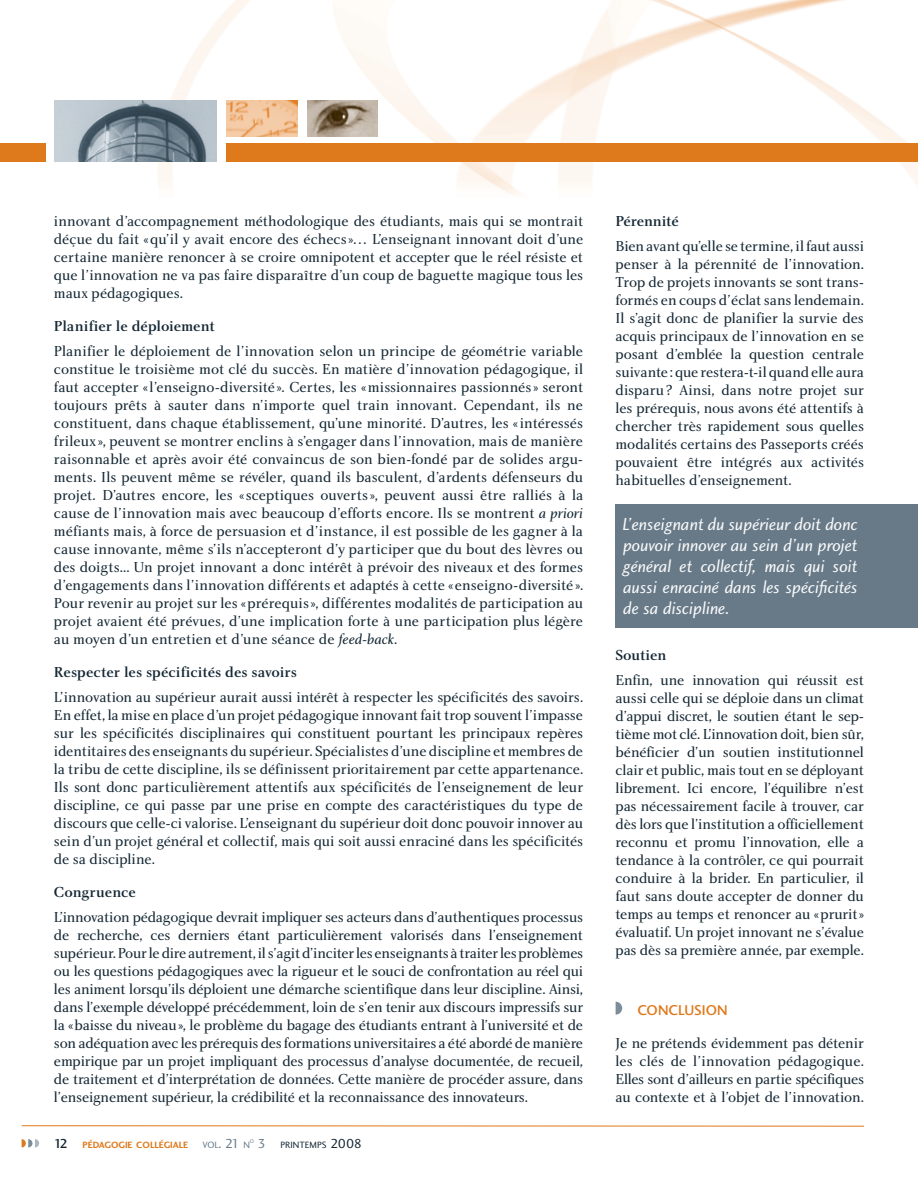
<style>
.page{position:relative;width:918px;height:1188px;background:#fff}
.page>*{position:absolute;margin:0;border:0;box-sizing:border-box;transform-origin:0 0}
.t1{font:18px/21px "Charlotte Sans Book Italic Plain";color:#f9fafb;text-align:justify}
.t2{font:15px/18px "Charlotte Book Plain";letter-spacing:-.01em;color:#142733;text-align:justify}
.t3{font:15px "Charlotte Medium Plain";letter-spacing:-.005em;color:#142733}
.t4{font:14.7px "Charlotte Sans Medium Plain";letter-spacing:-.005em;color:#de791c}
.t5{font:9.45px "Charlotte Sans Bold Plain";color:#de791c}
.t6{font:9.45px "Charlotte Sans Book Plain";color:#142733}
.t7{font:9.45px "Charlotte Sans Book Plain";color:#687a88}
.t8{font:5.55px "Charlotte Sans Book Plain";color:#687a88}
.s1{font-family:"Charlotte Book Italic Plain"}
.s2{font-family:"Charlotte Sans Medium Plain";font-size:13.5px;color:#142733}
.s3{font-size:13.5px}
.s4{font-size:13.5px;color:#687a88}
</style>
<div class="page">
<img style="left:0;top:0;width:918px;height:195px">
<img style="left:55px;top:101px;width:162px;height:61px">
<img style="left:307px;top:101px;width:71px;height:36px">
<img style="left:227px;top:101px;width:70px;height:36px">
<hr style="left:22px;top:1125px;width:842px;height:2px;background:#de791c">
<div style="left:227px;top:144px;width:691px;height:18px;background:#de791c"></div>
<div style="left:0;top:144px;width:46px;height:18px;background:#de791c"></div>
<svg style="left:22px;top:1139px;width:17px;height:9px"></svg>
<div style="left:616px;top:504px;width:302px;height:124px;background:#687a88"></div>
<svg style="left:616px;top:1002px;width:6px;height:13px"></svg>
<p class="t2" style="left:54px;top:213px;width:531px">innovant d’accompagnement méthodologique des étudiants, mais qui se montrait déçue du fait « qu’il y avait encore des échecs »… L’enseignant innovant doit d’une certaine manière renoncer à se croire omnipotent et accepter que le réel résiste et que l’innovation ne va pas faire disparaître d’un coup de baguette magique tous les maux pédagogiques.</p>
<p class="t3" style="left:54px;top:320px;width:163px">Planifier le déploiement</p>
<p class="t2" style="left:54px;top:343px;width:531px">Planifier le déploiement de l’innovation selon un principe de géométrie variable constitue le troisième mot clé du succès. En matière d’innovation pédagogique, il faut accepter « l’enseigno-diversité ». Certes, les « missionnaires passionnés » seront toujours prêts à sauter dans n’importe quel train innovant. Cependant, ils ne constituent, dans chaque établissement, qu’une minorité. D’autres, les « intéressés frileux », peuvent se montrer enclins à s’engager dans l’innovation, mais de manière raisonnable et après avoir été convaincus de son bien-fondé par de solides argu&shy;ments. Ils peuvent même se révéler, quand ils basculent, d’ardents défenseurs du projet. D’autres encore, les « sceptiques ouverts », peuvent aussi être ralliés à la cause de l’innovation mais avec beaucoup d’efforts encore. Ils se montrent <span class="s1">a priori </span>méfiants mais, à force de persuasion et d’instance, il est possible de les gagner à la cause innovante, même s’ils n’accepteront d’y participer que du bout des lèvres ou des doigts... Un projet innovant a donc intérêt à prévoir des niveaux et des formes d’engagements dans l’innovation différents et adaptés à cette « enseigno-diversité ».<br>Pour revenir au projet sur les « prérequis », différentes modalités de participation au projet avaient été prévues, d’une implication forte à une participation plus légère au moyen d’un entretien et d’une séance de <span class="s1">feed-back</span>.</p>
<p class="t3" style="left:54px;top:666px;width:244px">Respecter les spécificités des savoirs</p>
<p class="t2" style="left:54px;top:689px;width:531px">L’innovation au supérieur aurait aussi intérêt à respecter les spécificités des savoirs.<br>En effet, la mise en place d’un projet pédagogique innovant fait trop souvent l’impasse sur les spécificités disciplinaires qui constituent pourtant les principaux repères identitaires des enseignants du supérieur. Spécialistes d’une discipline et membres de la tribu de cette discipline, ils se définissent prioritairement par cette appartenance.<br>Ils sont donc particulièrement attentifs aux spécificités de l’enseignement de leur discipline, ce qui passe par une prise en compte des caractéristiques du type de discours que celle-ci valorise. L’enseignant du supérieur doit donc pouvoir innover au sein d’un projet général et collectif, mais qui soit aussi enraciné dans les spécificités de sa discipline.</p>
<p class="t3" style="left:54px;top:886px;width:83px">Congruence</p>
<p class="t2" style="left:54px;top:909px;width:531px">L’innovation pédagogique devrait impliquer ses acteurs dans d’authentiques processus de recherche, ces derniers étant particulièrement valorisés dans l’enseignement supérieur. Pour le dire autrement, il s’agit d’inciter les enseignants à traiter les problèmes ou les questions pédagogiques avec la rigueur et le souci de confrontation au réel qui les animent lorsqu’ils déploient une démarche scientifique dans leur discipline. Ainsi, dans l’exemple développé précédemment, loin de s’en tenir aux discours impressifs sur la « baisse du niveau », le problème du bagage des étudiants entrant à l’université et de son adéquation avec les prérequis des formations universitaires a été abordé de manière empirique par un projet impliquant des processus d’analyse documentée, de recueil, de traitement et d’interprétation de données. Cette manière de procéder assure, dans l’enseignement supérieur, la crédibilité et la reconnaissance des innovateurs.</p>
<p class="t5" style="left:54px;top:1141px;width:136px"><span class="s2">12</span> PÉDAGOGIE COLLÉGIALE</p>
<p class="t7" style="left:202px;top:1141px;width:49px">VOL<span class="s3">. 21</span> N</p>
<p class="t8" style="left:250px;top:1139px;width:6px">O</p>
<p class="t6" style="left:258px;top:1141px;width:106px"><span class="s4">3</span> PRINTEMPS <span class="s3">2008</span></p>
<p class="t3" style="left:616px;top:215px;width:65px">Pérennité</p>
<p class="t2" style="left:616px;top:238px;width:250px">Bien avant qu’elle se termine, il faut aussi penser à la pérennité de l’innovation.<br>Trop de projets innovants se sont trans&shy;formés en coups d’éclat sans lendemain.<br>Il s’agit donc de planifier la survie des acquis principaux de l’innovation en se posant d’emblée la question centrale suivante : que restera-t-il quand elle aura disparu ? Ainsi, dans notre projet sur les prérequis, nous avons été attentifs à chercher très rapidement sous quelles modalités certains des Passeports créés pouvaient être intégrés aux activités habituelles d’enseignement.</p>
<p class="t1" style="left:623px;top:516px;width:237px">L’enseignant du supérieur doit donc pouvoir innover au sein d’un projet général et collectif, mais qui soit aussi enraciné dans les spécificités de sa discipline.</p>
<p class="t3" style="left:616px;top:649px;width:52px">Soutien</p>
<p class="t2" style="left:616px;top:672px;width:250px">Enfin, une innovation qui réussit est aussi celle qui se déploie dans un climat d’appui discret, le soutien étant le sep&shy;tième mot clé. L’innovation doit, bien sûr, bénéficier d’un soutien institutionnel clair et public, mais tout en se déployant librement. Ici encore, l’équilibre n’est pas nécessairement facile à trouver, car dès lors que l’institution a officiellement reconnu et promu l’innovation, elle a tendance à la contrôler, ce qui pourrait conduire à la brider. En particulier, il faut sans doute accepter de donner du temps au temps et renoncer au « prurit » évaluatif. Un projet innovant ne s’évalue pas dès sa première année, par exemple.</p>
<p class="t4" style="left:638px;top:1005px;width:92px">CONCLUSION</p>
<p class="t2" style="left:616px;top:1035px;width:250px">Je ne prétends évidemment pas détenir les clés de l’innovation pédagogique.<br>Elles sont d’ailleurs en partie spécifiques au contexte et à l’objet de l’innovation.</p>
</div>
